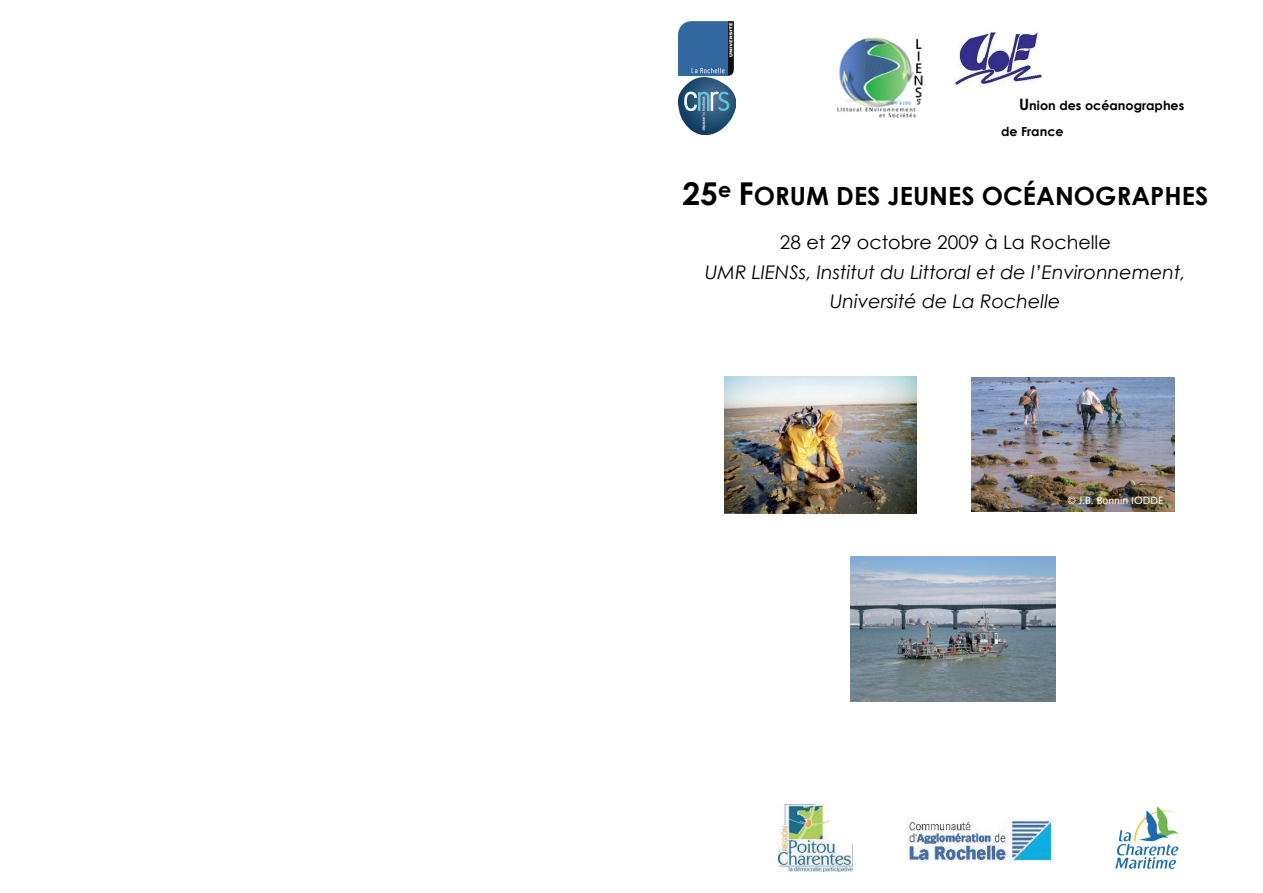
<style>
.page{position:relative;width:1263px;height:893px;background:#fff}
.page>*{position:absolute;margin:0;border:0;box-sizing:border-box;transform-origin:0 0}
.t1{font:700 25.05px "Century Gothic";color:#000}
.t2{font:italic 18.9px/29.4px "Century Gothic";color:#000;text-align:center}
.t3{font:18.9px "Century Gothic";color:#000}
.t4{font:700 12.6px/25.7px "Century Gothic";color:#000}
.t5{font:10.5px "Syntax";color:#fff}
.s1{font-size:15.6px}
.s2{font-size:31.5px}
</style>
<div class="page">
<img style="left:850px;top:556px;width:205px;height:146px">
<img style="left:724px;top:376px;width:192px;height:138px">
<img style="left:972px;top:377px;width:202px;height:134px">
<img style="left:837px;top:37px;width:86px;height:81px">
<img style="left:678px;top:21px;width:55px;height:54px">
<img style="left:678px;top:78px;width:58px;height:56px">
<img style="left:953px;top:31px;width:90px;height:55px">
<img style="left:779px;top:804px;width:73px;height:67px">
<img style="left:908px;top:818px;width:147px;height:44px">
<img style="left:1115px;top:806px;width:64px;height:63px">
<p class="t4" style="left:1001px;top:93px;width:185px;text-indent:18px"><span class="s1">U</span>nion des océanographes de France</p>
<h1 class="t1" style="left:682px;top:181px;width:527px"><span class="s2">25</span><sup>e</sup> <span class="s2">F</span>ORUM DES JEUNES OCÉANOGRAPHES</h1>
<p class="t3" style="left:780px;top:232px;width:332px">28 et 29 octobre 2009 à La Rochelle</p>
<p class="t2" style="left:705px;top:258px;width:482px">UMR LIENSs, Institut du Littoral et de l’Environnement,<br>Université de La Rochelle</p>
<p class="t5" style="left:1067px;top:495px;width:97px">© J.B. Bonnin IODDE</p>
</div>
